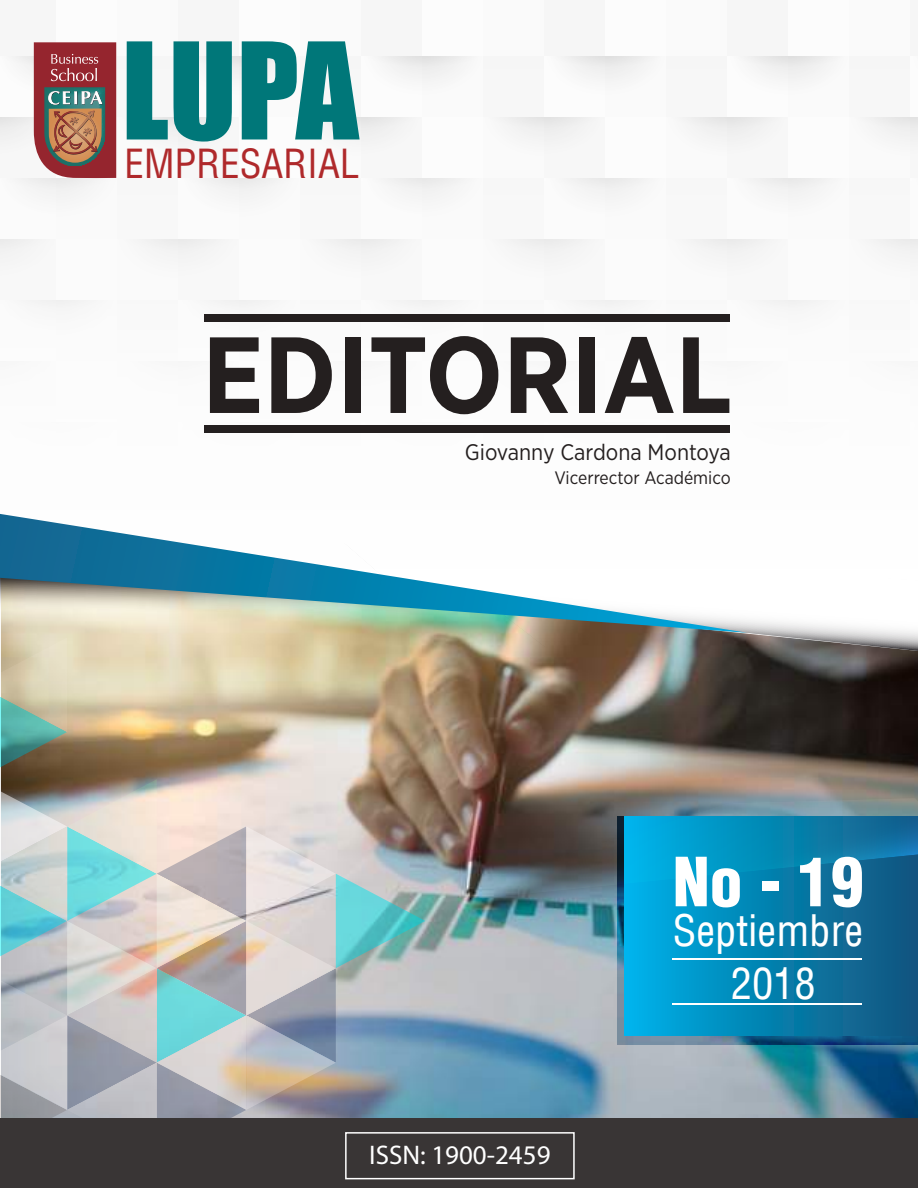
<style>
.page{position:relative;width:918px;height:1188px;background:#fff}
.page>*{position:absolute;margin:0;border:0;box-sizing:border-box;transform-origin:0 0}
.t1{font:124.05px "Impact";color:#007779}
.t2{font:700 108px "Gotham Narrow";color:#241f1f}
.t3{font:900 condensed 66px "Helvetica";color:#fff}
.t4{font:42.3px/52.5px "Helv Condensed";color:#fff;text-align:center}
.t5{font:39.15px "Helv Condensed";color:#af292b}
.t6{font:27px "Myriad Pro";color:#fff}
.t7{font:22.5px "Gotham Narrow";color:#241f1f}
.t8{font:18px "Gotham Narrow";color:#241f1f}
</style>
<div class="page">
<svg style="left:549px;top:56px;width:369px;height:370px"></svg>
<img style="left:549px;top:655px;width:369px;height:463px">
<svg style="left:618px;top:906px;width:300px;height:138px;background:#357094"></svg>
<div style="left:625px;top:817px;width:293px;height:218px;background:linear-gradient(to right,#00b2e8,#12517a)"></div>
<svg style="left:549px;top:798px;width:369px;height:108px;background:#257d9d"></svg>
<hr style="left:673px;top:958px;width:189px;height:2px;background:#fff">
<hr style="left:673px;top:1003px;width:189px;height:1px;background:#fff">
<svg style="left:549px;top:620px;width:369px;height:35px;background:#928a83"></svg>
<svg style="left:549px;top:601px;width:198px;height:32px"></svg>
<div style="left:1px;top:1118px;width:917px;height:70px;background:#393535"></div>
<div style="left:345px;top:1132px;width:230px;height:47px;border:2px solid #fff"></div>
<img style="left:0;top:42px;width:549px;height:1146px">
<div style="left:205px;top:315px;width:525px;height:7px;background:#241f1f"></div>
<div style="left:205px;top:426px;width:525px;height:7px;background:#241f1f"></div>
<h1 class="t1" style="left:122px;top:-5px;width:239px">LUPA</h1>
<h3 class="t5" style="left:124px;top:139px;width:237px">EMPRESARIAL</h3>
<h2 class="t2" style="left:202px;top:306px;width:531px">EDITORIAL</h2>
<p class="t7" style="left:465px;top:438px;width:267px">Giovanny Cardona Montoya</p>
<p class="t8" style="left:554px;top:466px;width:178px">Vicerrector Académico</p>
<p class="t6" style="left:369px;top:1138px;width:183px">ISSN: 1900-2459</p>
<h3 class="t3" style="left:673px;top:840px;width:192px">No - 19</h3>
<h3 class="t4" style="left:673px;top:904px;width:192px">Septiembre<br>2018</h3>
</div>
